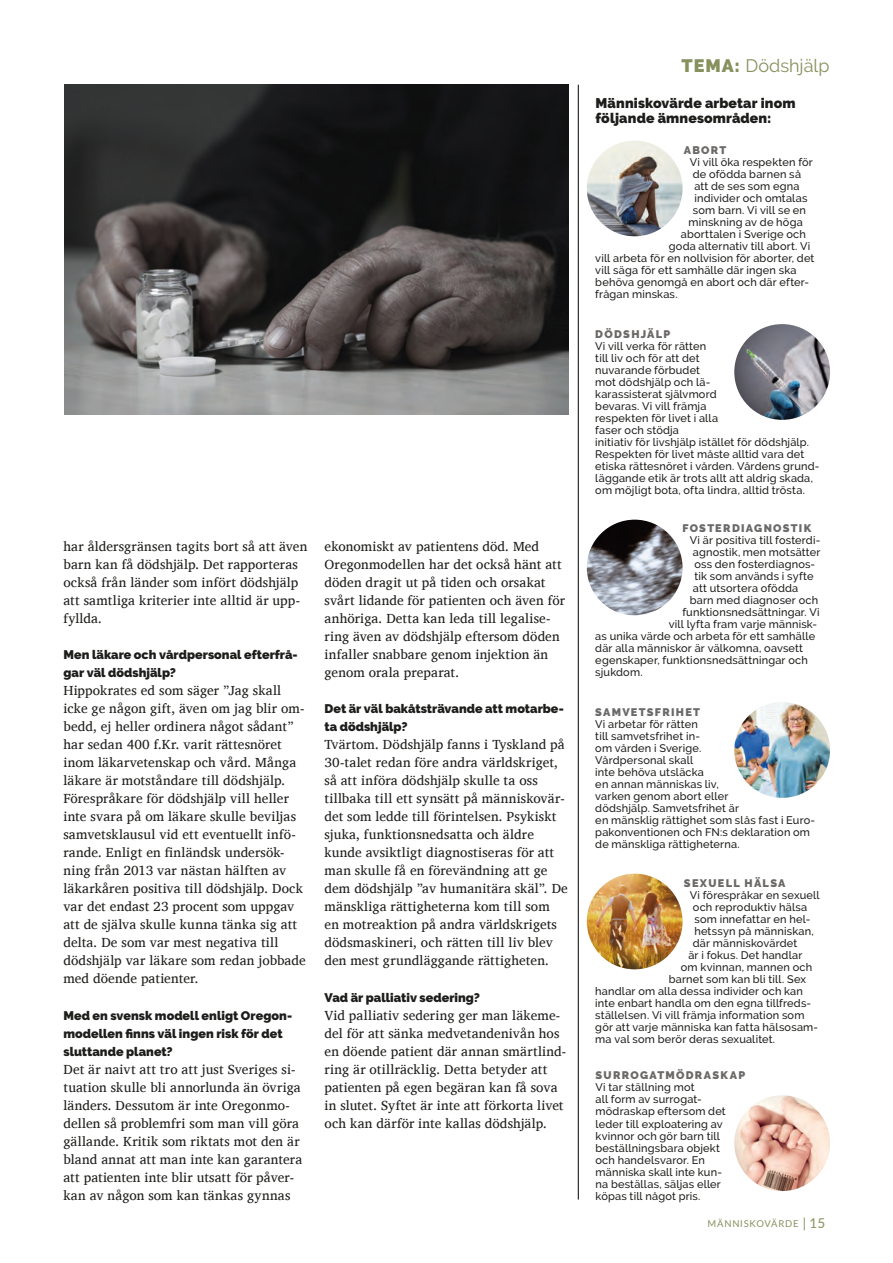
<style>
.page{position:relative;width:893px;height:1263px;background:#fff}
.page>*{position:absolute;margin:0;border:0;box-sizing:border-box;transform-origin:0 0}
.t1{font:18px "Raleway";color:#87915e}
._06_Bildtext{font:900 13.95px/15px "Raleway";letter-spacing:.01em;color:#1d1d1b}
._02_Bröd_-_ej_indrag{font:13.5px/18px "Charis SIL";letter-spacing:.01em;color:#1d1d1b}
._02_Bröd_-_ej_indrag-2{font:900 12.45px/18px "Raleway";letter-spacing:.005em;color:#1d1d1b}
._06_Bildtext-2{font:500 10.95px/12px "Raleway";letter-spacing:.015em;color:#1d1d1b}
._06_Bildtext-3{font:900 10.95px "Raleway";letter-spacing:.115em;color:#6c6a68}
.t2{font:9.45px "Lato";letter-spacing:.08em;color:#87915e}
.s1{font-weight:900}
.s2{font-size:13.5px}
</style>
<div class="page">
<img style="left:64px;top:85px;width:504px;height:329px">
<img style="left:586px;top:140px;width:96px;height:96px;border-radius:48px">
<img style="left:734px;top:324px;width:95px;height:96px;border-radius:48px">
<img style="left:586px;top:519px;width:96px;height:96px;border-radius:48px">
<img style="left:734px;top:702px;width:95px;height:95px;border-radius:48px">
<img style="left:586px;top:873px;width:96px;height:96px;border-radius:48px">
<img style="left:734px;top:1094px;width:95px;height:96px;border-radius:48px">
<hr style="left:577px;top:85px;width:1px;height:1114px;background:#000">
<p class="_02_Bröd_-_ej_indrag" style="left:63px;top:537px;width:245px">har åldersgränsen tagits bort så att även barn kan få dödshjälp. Det rapporteras också från länder som infört dödshjälp att samtliga kriterier inte alltid är upp&shy;fyllda.</p>
<p class="_02_Bröd_-_ej_indrag-2" style="left:63px;top:645px;width:235px">Men läkare och vårdpersonal efterfrå&shy;gar väl dödshjälp?</p>
<p class="_02_Bröd_-_ej_indrag" style="left:63px;top:681px;width:244px">Hippokrates ed som säger ”Jag skall icke ge någon gift, även om jag blir om&shy;bedd, ej heller ordinera något sådant” har sedan 400 f.Kr. varit rättesnöret inom läkarvetenskap och vård. Många läkare är motståndare till dödshjälp.<br>Förespråkare för dödshjälp vill heller inte svara på om läkare skulle beviljas samvetsklausul vid ett eventuellt infö&shy;rande. Enligt en finländsk undersök&shy;ning från 2013 var nästan hälften av läkarkåren positiva till dödshjälp. Dock var det endast 23 procent som uppgav att de själva skulle kunna tänka sig att delta. De som var mest negativa till dödshjälp var läkare som redan jobbade med döende patienter.</p>
<p class="_02_Bröd_-_ej_indrag-2" style="left:63px;top:1005px;width:230px">Med en svensk modell enligt Oregon&shy;modellen finns väl ingen risk för det sluttande planet?</p>
<p class="_02_Bröd_-_ej_indrag" style="left:63px;top:1059px;width:240px">Det är naivt att tro att just Sveriges si&shy;tuation skulle bli annorlunda än övriga länders. Dessutom är inte Oregonmo&shy;dellen så problemfri som man vill göra gällande. Kritik som riktats mot den är bland annat att man inte kan garantera att patienten inte blir utsatt för påver&shy;kan av någon som kan tänkas gynnas</p>
<p class="_02_Bröd_-_ej_indrag" style="left:324px;top:537px;width:242px">ekonomiskt av patientens död. Med Oregonmodellen har det också hänt att döden dragit ut på tiden och orsakat svårt lidande för patienten och även för anhöriga. Detta kan leda till legalise&shy;ring även av dödshjälp eftersom döden infaller snabbare genom injektion än genom orala preparat.</p>
<p class="_02_Bröd_-_ej_indrag-2" style="left:324px;top:699px;width:241px">Det är väl bakåtsträvande att motarbe&shy;ta dödshjälp?</p>
<p class="_02_Bröd_-_ej_indrag" style="left:324px;top:735px;width:245px">Tvärtom. Dödshjälp fanns i Tyskland på 30-talet redan före andra världskriget, så att införa dödshjälp skulle ta oss tillbaka till ett synsätt på människovär&shy;det som ledde till förintelsen. Psykiskt sjuka, funktionsnedsatta och äldre kunde avsiktligt diagnostiseras för att man skulle få en förevändning att ge dem dödshjälp ”av humanitära skäl”. De mänskliga rättigheterna kom till som<br>en motreaktion på andra världskrigets dödsmaskineri, och rätten till liv blev den mest grundläggande rättigheten.</p>
<p class="_02_Bröd_-_ej_indrag-2" style="left:324px;top:987px;width:157px">Vad är palliativ sedering?</p>
<p class="_02_Bröd_-_ej_indrag" style="left:324px;top:1005px;width:243px">Vid palliativ sedering ger man läkeme&shy;del för att sänka medvetandenivån hos en döende patient där annan smärtlind&shy;ring är otillräcklig. Detta betyder att patienten på egen begäran kan få sova in slutet. Syftet är inte att förkorta livet och kan därför inte kallas dödshjälp.</p>
<p class="t1" style="left:681px;top:55px;width:149px"><span class="s1">TEMA:</span> Dödshjälp</p>
<p class="_06_Bildtext" style="left:595px;top:96px;width:201px">Människovärde arbetar inom följande ämnesområden:</p>
<p class="_06_Bildtext-3" style="left:683px;top:144px;width:44px">ABORT</p>
<p class="_06_Bildtext-2" style="left:689px;top:156px;width:124px">Vi vill öka respekten för</p>
<p class="_06_Bildtext-2" style="left:692px;top:168px;width:110px">de ofödda barnen så</p>
<p class="_06_Bildtext-2" style="left:694px;top:180px;width:107px">att de ses som egna</p>
<p class="_06_Bildtext-2" style="left:694px;top:192px;width:114px">individer och omtalas</p>
<p class="_06_Bildtext-2" style="left:692px;top:204px;width:115px">som barn. Vi vill se en</p>
<p class="_06_Bildtext-2" style="left:688px;top:216px;width:116px">minskning av de höga</p>
<p class="_06_Bildtext-2" style="left:680px;top:228px;width:126px">aborttalen i Sverige och</p>
<p class="_06_Bildtext-2" style="left:668px;top:240px;width:143px">goda alternativ till abort. Vi</p>
<p class="_06_Bildtext-2" style="left:595px;top:252px;width:220px">vill arbeta för en nollvision för aborter, det</p>
<p class="_06_Bildtext-2" style="left:595px;top:264px;width:202px">vill säga för ett samhälle där ingen ska</p>
<p class="_06_Bildtext-2" style="left:595px;top:276px;width:215px">behöva genomgå en abort och där efter-</p>
<p class="_06_Bildtext-2" style="left:595px;top:288px;width:84px">frågan minskas.</p>
<p class="_06_Bildtext-3" style="left:595px;top:327px;width:76px">DÖDSHJÄLP</p>
<p class="_06_Bildtext-2" style="left:595px;top:339px;width:225px">Vi vill verka för rätten<br>till liv och för att det<br>nuvarande förbudet<br>mot dödshjälp och lä-<br>karassisterat självmord<br>bevaras. Vi vill främja<br>respekten för livet i alla<br>faser och stödja<br>initiativ för livshjälp istället för dödshjälp.<br>Respekten för livet måste alltid vara det etiska rättesnöret i vården. Vårdens grund&shy;läggande etik är trots allt att aldrig skada, om möjligt bota, ofta lindra, alltid trösta.</p>
<p class="_06_Bildtext-3" style="left:682px;top:521px;width:130px">FOSTERDIAGNOSTIK</p>
<p class="_06_Bildtext-2" style="left:689px;top:534px;width:132px">Vi är positiva till fosterdi-</p>
<p class="_06_Bildtext-2" style="left:692px;top:546px;width:129px">agnostik, men motsätter</p>
<p class="_06_Bildtext-2" style="left:694px;top:558px;width:122px">oss den fosterdiagnos-</p>
<p class="_06_Bildtext-2" style="left:694px;top:570px;width:121px">tik som används i syfte</p>
<p class="_06_Bildtext-2" style="left:692px;top:582px;width:107px">att utsortera ofödda</p>
<p class="_06_Bildtext-2" style="left:689px;top:594px;width:130px">barn med diagnoser och</p>
<p class="_06_Bildtext-2" style="left:682px;top:606px;width:139px">funktionsnedsättningar. Vi</p>
<p class="_06_Bildtext-2" style="left:668px;top:618px;width:150px">vill lyfta fram varje människ-</p>
<p class="_06_Bildtext-2" style="left:595px;top:630px;width:221px">as unika värde och arbeta för ett samhälle</p>
<p class="_06_Bildtext-2" style="left:595px;top:642px;width:209px">där alla människor är välkomna, oavsett</p>
<p class="_06_Bildtext-2" style="left:595px;top:654px;width:214px">egenskaper, funktionsnedsättningar och</p>
<p class="_06_Bildtext-2" style="left:595px;top:666px;width:49px">sjukdom.</p>
<p class="_06_Bildtext-3" style="left:595px;top:705px;width:106px">SAMVETSFRIHET</p>
<p class="_06_Bildtext-2" style="left:595px;top:717px;width:221px">Vi arbetar för rätten<br>till samvetsfrihet in-<br>om vården i Sverige.<br>Vårdpersonal skall<br>inte behöva utsläcka<br>en annan människas liv,<br>varken genom abort eller<br>dödshjälp. Samvetsfrihet är<br>en mänsklig rättighet som slås fast i Euro&shy;pakonventionen och FN:s deklaration om de mänskliga rättigheterna.</p>
<p class="_06_Bildtext-3" style="left:683px;top:876px;width:103px">SEXUELL HÄLSA</p>
<p class="_06_Bildtext-2" style="left:689px;top:889px;width:131px">Vi förespråkar en sexuell</p>
<p class="_06_Bildtext-2" style="left:692px;top:901px;width:116px">och reproduktiv hälsa</p>
<p class="_06_Bildtext-2" style="left:694px;top:913px;width:117px">som innefattar en hel-</p>
<p class="_06_Bildtext-2" style="left:694px;top:925px;width:121px">hetssyn på människan,</p>
<p class="_06_Bildtext-2" style="left:692px;top:937px;width:106px">där människovärdet</p>
<p class="_06_Bildtext-2" style="left:688px;top:949px;width:115px">är i fokus. Det handlar</p>
<p class="_06_Bildtext-2" style="left:680px;top:961px;width:133px">om kvinnan, mannen och</p>
<p class="_06_Bildtext-2" style="left:668px;top:973px;width:139px">barnet som kan bli till. Sex</p>
<p class="_06_Bildtext-2" style="left:595px;top:985px;width:209px">handlar om alla dessa individer och kan</p>
<p class="_06_Bildtext-2" style="left:595px;top:997px;width:217px">inte enbart handla om den egna tillfreds-</p>
<p class="_06_Bildtext-2" style="left:595px;top:1009px;width:211px">ställelsen. Vi vill främja information som</p>
<p class="_06_Bildtext-2" style="left:595px;top:1021px;width:224px">gör att varje människa kan fatta hälsosam-</p>
<p class="_06_Bildtext-2" style="left:595px;top:1033px;width:181px">ma val som berör deras sexualitet.</p>
<p class="_06_Bildtext-3" style="left:595px;top:1068px;width:151px">SURROGATMÖDRASKAP</p>
<p class="_06_Bildtext-2" style="left:595px;top:1081px;width:132px">Vi tar ställning mot<br>all form av surrogat&shy;mödraskap eftersom det leder till exploatering av kvinnor och gör barn till beställningsbara objekt och handelsvaror. En människa skall inte kun&shy;na beställas, säljas eller köpas till något pris.</p>
<p class="t2" style="left:707px;top:1216px;width:119px">MÄNNISKOVÄRDE <span class="s2">| 15</span></p>
</div>
